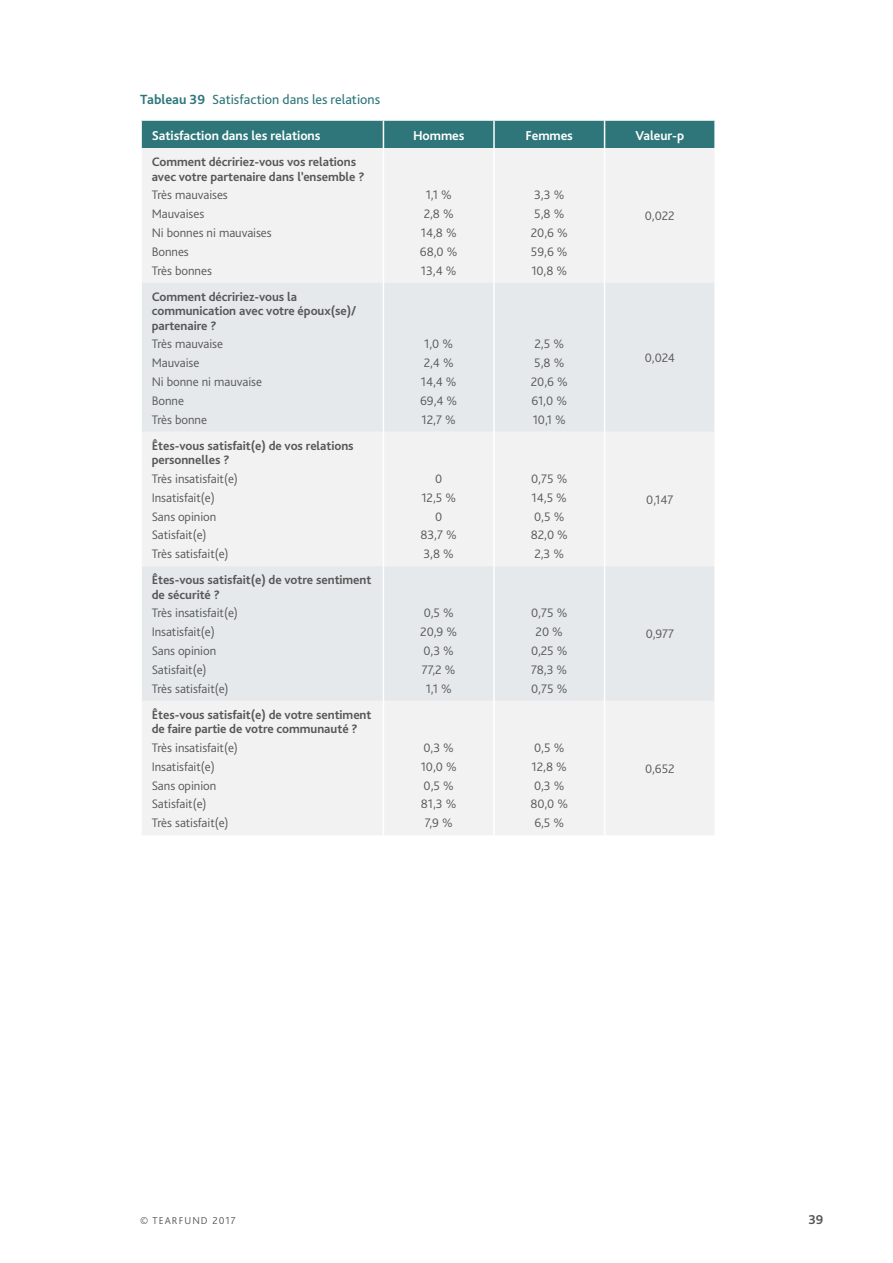
<style>
.page{position:relative;width:893px;height:1263px;background:#fff}
.page>*{position:absolute;margin:0;border:0;box-sizing:border-box;transform-origin:0 0}
.t1{font:13.95px "Bliss Pro";color:#2e767a}
.t2{font:700 13.5px "Bliss Pro";letter-spacing:-.005em;color:#fff}
.t3{font:700 13.5px "Bliss Pro";color:#575756}
.t4{font:300 12.9px/18.8px "Bliss Pro";letter-spacing:-.005em;color:#575756}
.t5{font:700 12.9px/14.5px "Bliss Pro";letter-spacing:-.005em;color:#575756}
.t6{font:300 10.5px "Bliss Pro";letter-spacing:.1em;color:#575756}
.s1{font-weight:700}
</style>
<div class="page">
<div style="left:142px;top:148px;width:572px;height:687px;background:#f2f2f2"></div>
<svg style="left:142px;top:283px;width:572px;height:418px;fill:#e5e9ec"></svg>
<hr style="left:383px;top:148px;width:1px;height:135px;background:#fff">
<hr style="left:493px;top:148px;width:2px;height:135px;background:#fff">
<hr style="left:604px;top:148px;width:1px;height:135px;background:#fff">
<hr style="left:383px;top:283px;width:1px;height:149px;background:#fff">
<hr style="left:493px;top:283px;width:2px;height:149px;background:#fff">
<hr style="left:604px;top:283px;width:1px;height:149px;background:#fff">
<hr style="left:383px;top:432px;width:1px;height:134px;background:#fff">
<hr style="left:493px;top:432px;width:2px;height:134px;background:#fff">
<hr style="left:604px;top:432px;width:1px;height:134px;background:#fff">
<hr style="left:383px;top:566px;width:1px;height:135px;background:#fff">
<hr style="left:493px;top:566px;width:2px;height:135px;background:#fff">
<hr style="left:604px;top:566px;width:1px;height:135px;background:#fff">
<hr style="left:383px;top:701px;width:1px;height:134px;background:#fff">
<hr style="left:493px;top:701px;width:2px;height:134px;background:#fff">
<hr style="left:604px;top:701px;width:1px;height:134px;background:#fff">
<div style="left:141px;top:121px;width:574px;height:27px;background:#2e767a"></div>
<p class="t1" style="left:140px;top:91px;width:241px"><span class="s1">Tableau 39</span> Satisfaction dans les relations</p>
<p class="t2" style="left:152px;top:127px;width:170px">Satisfaction dans les relations</p>
<p class="t2" style="left:413px;top:127px;width:53px">Hommes</p>
<p class="t2" style="left:526px;top:127px;width:49px">Femmes</p>
<p class="t2" style="left:635px;top:127px;width:50px">Valeur-p</p>
<p class="t5" style="left:152px;top:154px;width:215px">Comment décririez-vous vos relations avec votre partenaire dans l’ensemble ?</p>
<p class="t4" style="left:152px;top:185px;width:122px">Très mauvaises<br>Mauvaises<br>Ni bonnes ni mauvaises<br>Bonnes<br>Très bonnes</p>
<p class="t4" style="left:420px;top:185px;width:39px;text-align:center">1,1 %<br>2,8 %<br>14,8 %<br>68,0 %<br>13,4 %</p>
<p class="t4" style="left:531px;top:185px;width:38px">3,3 %<br>5,8 %<br>20,6 %<br>59,6 %<br>10,8 %</p>
<p class="t4" style="left:645px;top:206px;width:31px">0,022</p>
<p class="t5" style="left:152px;top:289px;width:206px">Comment décririez-vous la communication avec votre époux(se)/ partenaire ?</p>
<p class="t4" style="left:152px;top:334px;width:112px">Très mauvaise<br>Mauvaise<br>Ni bonne ni mauvaise<br>Bonne<br>Très bonne</p>
<p class="t4" style="left:420px;top:334px;width:39px;text-align:center">1,0 %<br>2,4 %<br>14,4 %<br>69,4 %<br>12,7 %</p>
<p class="t4" style="left:531px;top:334px;width:38px">2,5 %<br>5,8 %<br>20,6 %<br>61,0 %<br>10,1 %</p>
<p class="t5" style="left:152px;top:438px;width:203px">Êtes-vous satisfait(e) de vos relations personnelles ?</p>
<p class="t4" style="left:152px;top:469px;width:88px">Très insatisfait(e)<br>Insatisfait(e)<br>Sans opinion<br>Satisfait(e)<br>Très satisfait(e)</p>
<p class="t4" style="left:421px;top:469px;width:38px;text-align:center">0<br>12,5 %<br>0<br>83,7 %<br>3,8 %</p>
<p class="t4" style="left:531px;top:469px;width:39px">0,75 %<br>14,5 %<br>0,5 %<br>82,0 %<br>2,3 %</p>
<p class="t5" style="left:152px;top:572px;width:221px">Êtes-vous satisfait(e) de votre sentiment de sécurité ?</p>
<p class="t4" style="left:152px;top:603px;width:88px">Très insatisfait(e)<br>Insatisfait(e)<br>Sans opinion<br>Satisfait(e)<br>Très satisfait(e)</p>
<p class="t4" style="left:420px;top:603px;width:38px;text-align:center">0,5 %<br>20,9 %<br>0,3 %<br>77,2 %<br>1,1 %</p>
<p class="t4" style="left:531px;top:603px;width:38px;text-align:center">0,75 %<br>20 %<br>0,25 %<br>78,3 %<br>0,75 %</p>
<p class="t5" style="left:152px;top:707px;width:221px">Êtes-vous satisfait(e) de votre sentiment de faire partie de votre communauté ?</p>
<p class="t4" style="left:152px;top:738px;width:88px">Très insatisfait(e)<br>Insatisfait(e)<br>Sans opinion<br>Satisfait(e)<br>Très satisfait(e)</p>
<p class="t4" style="left:421px;top:738px;width:37px;text-align:center">0,3 %<br>10,0 %<br>0,5 %<br>81,3 %<br>7,9 %</p>
<p class="t4" style="left:530px;top:738px;width:39px;text-align:center">0,5 %<br>12,8 %<br>0,3 %<br>80,0 %<br>6,5 %</p>
<p class="t4" style="left:645px;top:348px;width:32px">0,024</p>
<p class="t4" style="left:646px;top:490px;width:29px">0,147</p>
<p class="t4" style="left:646px;top:624px;width:30px">0,977</p>
<p class="t4" style="left:645px;top:759px;width:31px">0,652</p>
<p class="t6" style="left:140px;top:1214px;width:97px">© TEARFUND 2017</p>
<p class="t3" style="left:808px;top:1211px;width:17px">39</p>
</div>
